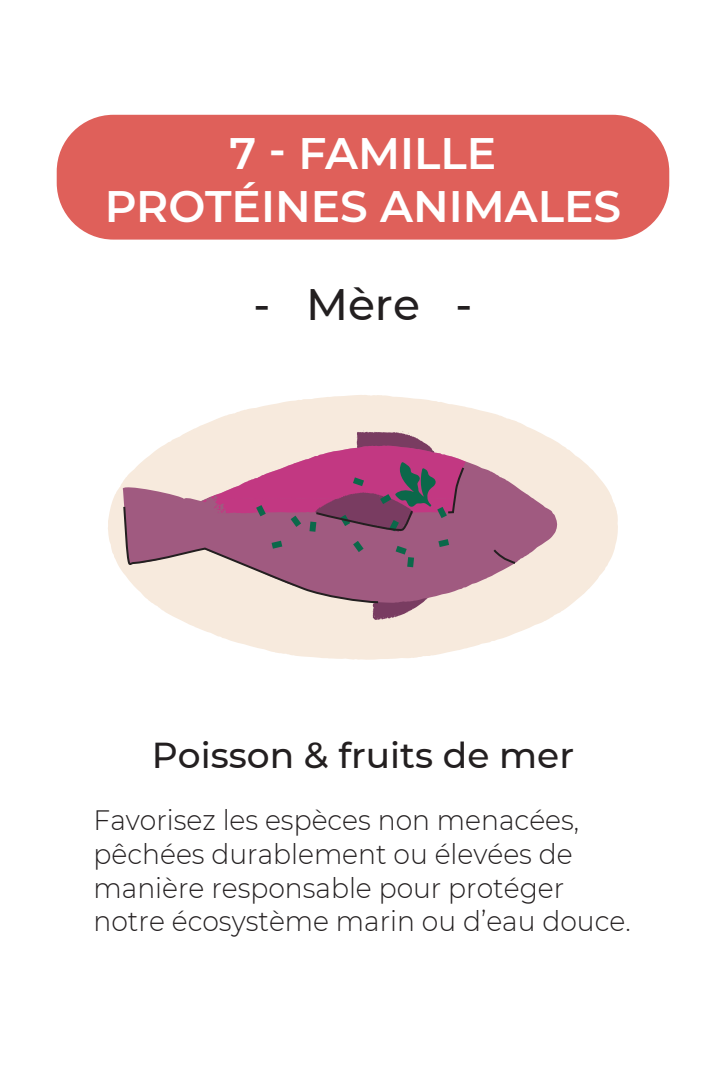
<style>
.page{position:relative;width:726px;height:1078px;background:#fff}
.page>*{position:absolute;margin:0;border:0;box-sizing:border-box;transform-origin:0 0}
.t1{font:600 44px/52.8px "Montserrat";color:#fff;text-align:center}
.t2{font:500 44px "Montserrat";color:#231f20}
.t3{font:500 36px "Montserrat";color:#231f20}
.t4{font:300 28px/33.6px "Montserrat";color:#231f20;scale:.95 1}
</style>
<div class="page">
<div style="left:57px;top:115px;width:612px;height:124px;background:#df605a;border-radius:57px"></div>
<svg style="left:108px;top:395px;width:510px;height:264px;fill:#f7eadd"></svg>
<div style="left:465px;top:445px;width:92px;height:157px;background:#f7eadd"></div>
<svg style="left:118px;top:463px;width:438px;height:117px;background:#c090a3"></svg>
<svg style="left:122px;top:430px;width:343px;height:190px;background:#c08ca1"></svg>
<svg style="left:491px;top:547px;width:26px;height:17px"></svg>
<h1 class="t1" style="left:105px;top:125px;width:518px">7 - FAMILLE<br>PROTÉINES ANIMALES</h1>
<h1 class="t2" style="left:254px;top:273px;width:220px">- Mère -</h1>
<p class="t3" style="left:152px;top:729px;width:424px">Poisson &amp; fruits de mer</p>
<p class="t4" style="left:94px;top:802px;width:567px">Favorisez les espèces non menacées, pêchées durablement ou élevées de manière responsable pour protéger notre écosystème marin ou d’eau douce.</p>
</div>
